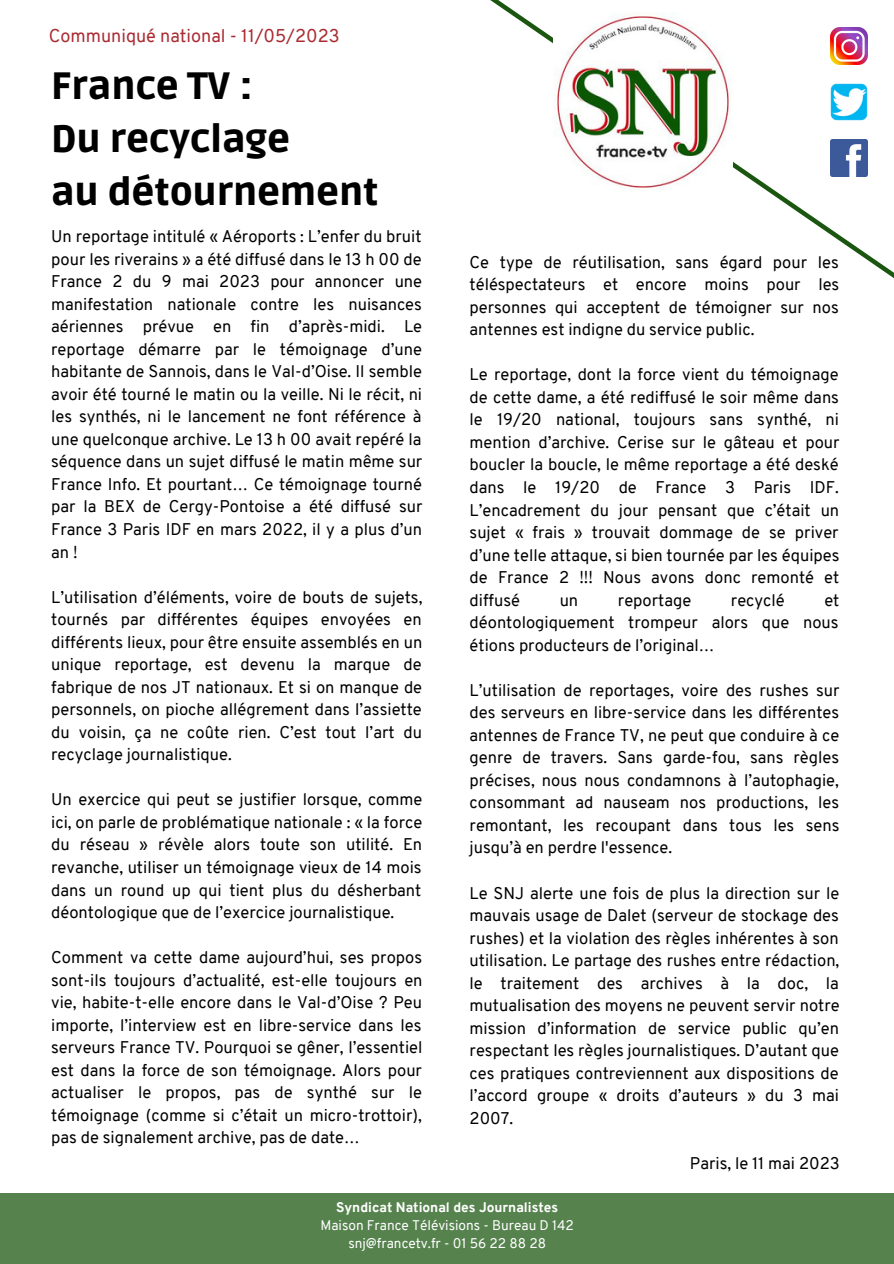
<style>
.page{position:relative;width:894px;height:1264px;background:#fff}
.page>*{position:absolute;margin:0;border:0;box-sizing:border-box;transform-origin:0 0}
.t1{font:900 37.95px "Ruda";color:#000}
.t2{font:18px "Overpass";color:#ab2b32}
.t3{font:16.5px/22.5px "Overpass";color:#000;text-align:justify}
.t4{font:13.65px/18px "Overpass";color:#fff;text-align:center}
.t5{font:800 13.65px "Overpass";color:#fff}
</style>
<div class="page">
<svg style="left:490px;top:0;width:403px;height:278px"></svg>
<img style="left:553px;top:12px;width:179px;height:179px">
<img style="left:830px;top:83px;width:37px;height:37px">
<img style="left:830px;top:139px;width:37px;height:37px">
<img style="left:830px;top:27px;width:37px;height:37px">
<div style="left:0;top:1193px;width:893px;height:70px;background:#56824e"></div>
<p class="t2" style="left:49px;top:29px;width:292px">Communiqué national - 11/05/2023</p>
<p class="t1" style="left:51px;top:64px;width:203px">France TV :</p>
<p class="t1" style="left:51px;top:117px;width:240px">Du recyclage</p>
<p class="t1" style="left:51px;top:170px;width:328px">au détournement</p>
<p class="t3" style="left:51px;top:227px;width:372px">Un reportage intitulé « Aéroports : L’enfer du bruit pour les riverains » a été diffusé dans le 13 h 00 de France 2 du 9 mai 2023 pour annoncer une manifestation nationale contre les nuisances aériennes prévue en fin d’après-midi. Le reportage démarre par le témoignage d’une habitante de Sannois, dans le Val-d’Oise. Il semble avoir été tourné le matin ou la veille. Ni le récit, ni les synthés, ni le lancement ne font référence à une quelconque archive. Le 13 h 00 avait repéré la séquence dans un sujet diffusé le matin même sur France Info. Et pourtant… Ce témoignage tourné par la BEX de Cergy-Pontoise a été diffusé sur France 3 Paris IDF en mars 2022, il y a plus d’un an !</p>
<p class="t3" style="left:51px;top:587px;width:372px">L’utilisation d’éléments, voire de bouts de sujets, tournés par différentes équipes envoyées en différents lieux, pour être ensuite assemblés en un unique reportage, est devenu la marque de fabrique de nos JT nationaux. Et si on manque de personnels, on pioche allégrement dans l’assiette du voisin, ça ne coûte rien. C’est tout l’art du recyclage journalistique.</p>
<p class="t3" style="left:51px;top:790px;width:372px">Un exercice qui peut se justifier lorsque, comme ici, on parle de problématique nationale : « la force du réseau » révèle alors toute son utilité. En revanche, utiliser un témoignage vieux de 14 mois dans un round up qui tient plus du désherbant déontologique que de l’exercice journalistique.</p>
<p class="t3" style="left:51px;top:947px;width:372px">Comment va cette dame aujourd’hui, ses propos sont-ils toujours d’actualité, est-elle toujours en vie, habite-t-elle encore dans le Val-d’Oise ? Peu importe, l’interview est en libre-service dans les serveurs France TV. Pourquoi se gêner, l’essentiel est dans la force de son témoignage. Alors pour actualiser le propos, pas de synthé sur le témoignage (comme si c’était un micro-trottoir), pas de signalement archive, pas de date…</p>
<p class="t3" style="left:469px;top:252px;width:371px">Ce type de réutilisation, sans égard pour les téléspectateurs et encore moins pour les personnes qui acceptent de témoigner sur nos antennes est indigne du service public.</p>
<p class="t3" style="left:469px;top:365px;width:371px">Le reportage, dont la force vient du témoignage de cette dame, a été rediffusé le soir même dans le 19/20 national, toujours sans synthé, ni mention d’archive. Cerise sur le gâteau et pour boucler la boucle, le même reportage a été deské dans le 19/20 de France 3 Paris IDF.<br>L’encadrement du jour pensant que c’était un sujet « frais » trouvait dommage de se priver d’une telle attaque, si bien tournée par les équipes de France 2 !!! Nous avons donc remonté et diffusé</p>
<p class="t3" style="left:559px;top:590px;width:20px">un</p>
<p class="t3" style="left:617px;top:590px;width:75px">reportage</p>
<p class="t3" style="left:730px;top:590px;width:55px">recyclé</p>
<p class="t3" style="left:469px;top:590px;width:371px;text-indent:354px">et déontologiquement trompeur alors que nous étions producteurs de l’original…</p>
<p class="t3" style="left:469px;top:680px;width:371px">L’utilisation de reportages, voire des rushes sur des serveurs en libre-service dans les différentes antennes de France TV, ne peut que conduire à ce genre de travers. Sans garde-fou, sans règles précises, nous nous condamnons à l’autophagie, consommant ad nauseam nos productions, les remontant, les recoupant dans tous les sens jusqu’à en perdre l'essence.</p>
<p class="t3" style="left:469px;top:883px;width:371px">Le SNJ alerte une fois de plus la direction sur le mauvais usage de Dalet (serveur de stockage des rushes) et la violation des règles inhérentes à son utilisation. Le partage des rushes entre rédaction, le traitement des archives à la doc, la mutualisation des moyens ne peuvent servir notre mission d’information de service public qu’en respectant les règles journalistiques. D’autant que ces pratiques contreviennent aux dispositions de l’accord groupe « droits d’auteurs » du 3 mai 2007.</p>
<p class="t3" style="left:689px;top:1153px;width:151px">Paris, le 11 mai 2023</p>
<p class="t5" style="left:336px;top:1201px;width:223px">Syndicat National des Journalistes</p>
<p class="t4" style="left:320px;top:1217px;width:255px">Maison France Télévisions - Bureau D 142 snj@francetv.fr - 01 56 22 88 28</p>
</div>
